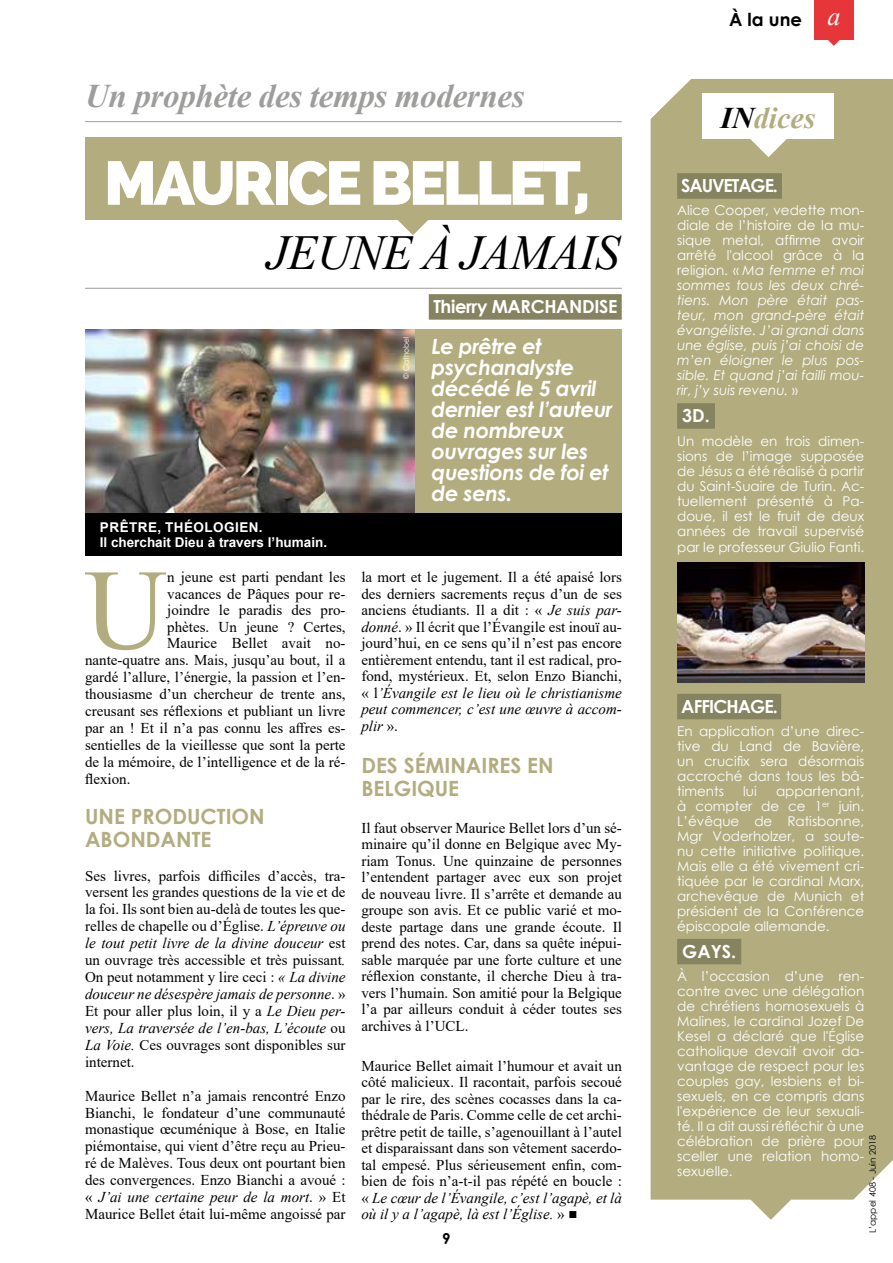
<style>
.page{position:relative;width:893px;height:1263px;background:#fff}
.page>*{position:absolute;margin:0;border:0;box-sizing:border-box;transform-origin:0 0}
.t1{font:114.75px "Times New Roman";color:#b2ac7f}
.t2{font:800 61.5px "Raleway";letter-spacing:-.05em;color:#fff}
.t3{font:italic 48.75px "Times New Roman";letter-spacing:-.015em;color:#000}
.t4{font:italic 700 33px "Times New Roman";letter-spacing:-.01em;color:#9d9d9c}
.t5{font:italic 700 30px "Times New Roman";color:#b2ac7f}
.t6{font:italic 700 21px/21px "Century Gothic";letter-spacing:-.02em;color:#fff}
.t7{font:700 21px/23px "Century Gothic";color:#b2ac7f}
.t8{font:700 18px "Century Gothic";letter-spacing:-.02em;color:#fff}
.t9{font:700 18px "Century Gothic";letter-spacing:-.06em;color:#fff}
.t10{font:700 18px "Century Gothic";letter-spacing:-.05em;color:#fff}
.t11{font:700 18px "Century Gothic";color:#000}
.t12{font:15px/16.5px "Times New Roman";color:#000;text-align:justify}
.t13{font:700 15px "Century Gothic";color:#000}
.t14{font:13.5px/15px "Century Gothic";color:#fff;text-align:justify}
.t15{font:italic 13.5px/15px "Century Gothic";color:#fff;text-align:justify}
.t16{font:700 13.5px/15px "Arial";color:#fff}
.t17{font:9px "Century Gothic";color:#000}
.t18{font:7.5px "Century Gothic";color:#fff}
.s1{font-style:italic}
.s2{font-family:"Arial"}
.s3{font-family:"Times New Roman";font-weight:400;font-style:italic;font-size:26.1px;color:#fff}
.s4{color:#000}
.s5{font-style:normal}
</style>
<div class="page">
<div style="left:651px;top:79px;width:242px;height:1141px;background:#b2ac7f"></div>
<svg style="left:396px;top:219px;width:33px;height:16px"></svg>
<div style="left:85px;top:137px;width:537px;height:82px;background:#b2ac7f"></div>
<div style="left:814px;top:0;width:40px;height:39px;background:#e7363a"></div>
<svg style="left:827px;top:39px;width:13px;height:7px"></svg>
<div style="left:677px;top:173px;width:105px;height:26px;background:#868360"></div>
<div style="left:677px;top:403px;width:38px;height:26px;background:#868360"></div>
<div style="left:677px;top:694px;width:104px;height:25px;background:#868360"></div>
<div style="left:677px;top:939px;width:64px;height:25px;background:#868360"></div>
<svg style="left:749px;top:139px;width:38px;height:18px"></svg>
<div style="left:702px;top:94px;width:132px;height:45px;background:#fff"></div>
<hr style="left:85px;top:288px;width:537px;height:1px;background:#9d9d9c">
<img style="left:85px;top:329px;width:330px;height:184px">
<div style="left:415px;top:329px;width:207px;height:193px;background:#b2ac7f"></div>
<hr style="left:85px;top:121px;width:537px;height:1px;background:#9d9d9c">
<img style="left:677px;top:562px;width:187px;height:120px">
<div style="left:429px;top:294px;width:193px;height:26px;background:#868360"></div>
<div style="left:85px;top:513px;width:537px;height:43px;background:#000"></div>
<svg style="left:650px;top:79px;width:42px;height:43px"></svg>
<h3 class="t4" style="left:85px;top:78px;width:441px">Un prophète des temps modernes</h3>
<h2 class="t2" style="left:104px;top:147px;width:488px">MAURICE BELLET,</h2>
<h3 class="t3" style="left:267px;top:226px;width:354px">JEUNE À JAMAIS</h3>
<p class="t16" style="left:100px;top:519px;width:229px">PRÊTRE, THÉOLOGIEN.<br>Il cherchait Dieu à travers l’humain.</p>
<h1 class="t1" style="left:84px;top:546px;width:84px">U</h1>
<p class="t12" style="left:167px;top:569px;width:180px">n jeune est parti pendant les</p>
<p class="t12" style="left:167px;top:585px;width:180px">vacances de Pâques pour re-</p>
<p class="t12" style="left:167px;top:602px;width:180px">joindre le paradis des pro-</p>
<p class="t12" style="left:167px;top:618px;width:180px">phètes. Un jeune ? Certes,</p>
<p class="t12" style="left:167px;top:635px;width:180px">Maurice Bellet avait no-</p>
<p class="t12" style="left:85px;top:652px;width:262px">nante-quatre ans. Mais, jusqu’au bout, il a</p>
<p class="t12" style="left:85px;top:669px;width:262px">gardé l’allure, l’énergie, la passion et l’en-</p>
<p class="t12" style="left:85px;top:686px;width:262px">thousiasme d’un chercheur de trente ans,</p>
<p class="t12" style="left:85px;top:703px;width:262px">creusant ses réflexions et publiant un livre</p>
<p class="t12" style="left:85px;top:720px;width:262px">par an ! Et il n’a pas connu les affres es-</p>
<p class="t12" style="left:85px;top:736px;width:262px">sentielles de la vieillesse que sont la perte</p>
<p class="t12" style="left:85px;top:753px;width:262px">de la mémoire, de l’intelligence et de la ré-</p>
<p class="t12" style="left:85px;top:770px;width:47px">flexion.</p>
<h3 class="t7" style="left:85px;top:804px;width:181px">UNE PRODUCTION<br>ABONDANTE</h3>
<p class="t12" style="left:85px;top:867px;width:262px;line-height:17px">Ses livres, parfois difficiles d’accès, tra&shy;versent les grandes questions de la vie et de la foi. Ils sont bien au-delà de toutes les que&shy;relles de chapelle ou d’Église. <span class="s1">L’épreuve ou le tout petit livre de la divine douceur</span> est un ouvrage très accessible et très puissant<span class="s1">.<br></span>On peut notamment y lire ceci : <span class="s1">« La divine douceur ne désespère jamais de personne</span>. » Et pour aller plus loin, il y a <span class="s1">Le Dieu per&shy;vers, La traversée de l’en-bas, L’écoute</span> ou <span class="s1">La Voie.</span> Ces ouvrages sont disponibles sur internet.</p>
<p class="t12" style="left:85px;top:1087px;width:262px;line-height:17px">Maurice Bellet n’a jamais rencontré Enzo Bianchi, le fondateur d’une communauté monastique œcuménique à Bose, en Italie piémontaise, qui vient d’être reçu au Prieu&shy;ré de Malèves. Tous deux ont pourtant bien des convergences. Enzo Bianchi a avoué : « <span class="s1">J’ai une certaine peur de la mort</span>. » Et Maurice Bellet était lui-même angoissé par</p>
<p class="t18" style="left:401px;top:379px;width:44px;rotate:-90deg">© Cathobel</p>
<p class="t8" style="left:433px;top:295px;width:185px">Thierry MARCHANDISE</p>
<h3 class="t6" style="left:432px;top:335px;width:183px">Le prêtre et psychanalyste décédé le 5 avril dernier est l’auteur de nombreux ouvrages sur les questions de foi et de sens.</h3>
<p class="t12" style="left:361px;top:569px;width:262px">la mort et le jugement. Il a été apaisé lors des derniers sacrements reçus d’un de ses anciens étudiants. Il a dit : « <span class="s1">Je suis par&shy;donné</span>. » Il écrit que l’Évangile est inouï au&shy;jourd’hui, en ce sens qu’il n’est pas encore entièrement entendu, tant il est radical, pro&shy;fond, mystérieux. Et, selon Enzo Bianchi, « l<span class="s1">’Évangile est le lieu où le christianisme peut commencer, c’est une œuvre à accom&shy;plir</span> ».</p>
<h3 class="t7" style="left:361px;top:754px;width:194px;line-height:22.5px">DES SÉMINAIRES EN<br>BELGIQUE</h3>
<p class="t12" style="left:361px;top:819px;width:262px">Il faut observer Maurice Bellet lors d’un sé&shy;minaire qu’il donne en Belgique avec My&shy;riam Tonus. Une quinzaine de personnes l’entendent partager avec eux son projet de nouveau livre. Il s’arrête et demande au groupe son avis. Et ce public varié et mo&shy;deste partage dans une grande écoute. Il prend des notes. Car, dans sa quête inépui&shy;sable marquée par une forte culture et une réflexion constante, il cherche Dieu à tra&shy;vers l’humain. Son amitié pour la Belgique l’a par ailleurs conduit à céder toutes ses archives à l’UCL.</p>
<p class="t12" style="left:361px;top:1057px;width:262px">Maurice Bellet aimait l’humour et avait un côté malicieux. Il racontait, parfois secoué par le rire, des scènes cocasses dans la ca&shy;thédrale de Paris. Comme celle de cet archi&shy;prêtre petit de taille, s’agenouillant à l’autel et disparaissant dans son vêtement sacerdo&shy;tal empesé. Plus sérieusement enfin, com&shy;bien de fois n’a-t-il pas répété en boucle : « <span class="s1">Le cœur de l’Évangile, c’est l’agapè, et là où il y a l’agapè, là est l’Église.</span> » <span class="s2">■</span></p>
<p class="t13" style="left:442px;top:1229px;width:10px">9</p>
<p class="t11" style="left:729px;top:8px;width:113px">À la une <span class="s3">a</span></p>
<h3 class="t5" style="left:721px;top:101px;width:96px"><span class="s4">IN</span>dices</h3>
<p class="t9" style="left:681px;top:174px;width:98px">SAUVETAGE.</p>
<p class="t15" style="left:677px;top:203px;width:189px"><span class="s5">Alice Cooper, vedette mon&shy;diale de l’histoire de la mu&shy;sique metal, affirme avoir arrêté l'alcool grâce à la religion. «</span> Ma femme et moi sommes tous les deux chré&shy;tiens. Mon père était pas&shy;teur, mon grand-père était évangéliste. J’ai grandi dans une église, puis j’ai choisi de m’en éloigner le plus pos&shy;sible. Et quand j’ai failli mou&shy;rir, j’y suis revenu. <span class="s5">»</span></p>
<p class="t8" style="left:682px;top:404px;width:29px">3D.</p>
<p class="t14" style="left:677px;top:433px;width:189px">Un modèle en trois dimen&shy;sions de l’image supposée de Jésus a été réalisé à partir du Saint-Suaire de Turin. Ac&shy;tuellement présenté à Pa&shy;doue, il est le fruit de deux années de travail supervisé</p>
<p class="t14" style="left:677px;top:539px;width:189px">par le professeur Giulio Fanti.</p>
<p class="t10" style="left:681px;top:694px;width:98px">AFFICHAGE.</p>
<p class="t14" style="left:677px;top:723px;width:189px">En application d’une direc&shy;tive du Land de Bavière, un crucifix sera désormais accroché dans tous les bâ&shy;timents</p>
<p class="t14" style="left:743px;top:783px;width:15px">lui</p>
<p class="t14" style="left:677px;top:783px;width:189px;text-indent:99px">appartenant, à compter de ce 1<sup>er</sup> juin.<br>L’évêque de Ratisbonne, Mgr Voderholzer, a soute&shy;nu cette initiative politique.<br>Mais elle a été vivement cri&shy;tiquée par le cardinal Marx, archevêque de Munich et président de la Conférence épiscopale allemande.</p>
<p class="t8" style="left:682px;top:939px;width:55px">GAYS.</p>
<p class="t14" style="left:677px;top:968px;width:189px">À l’occasion d’une ren&shy;contre avec une délégation de chrétiens homosexuels à Malines, le cardinal Jozef De Kesel a déclaré que l'Église catholique devait avoir da&shy;vantage de respect pour les couples gay, lesbiens et bi&shy;sexuels, en ce compris dans l'expérience de leur sexuali&shy;té. Il a dit aussi réfléchir à une célébration de prière pour sceller une relation homo&shy;sexuelle.</p>
<p class="t17" style="left:867px;top:1233px;width:100px;rotate:-90deg">L’appel 408 - Juin 2018</p>
</div>
